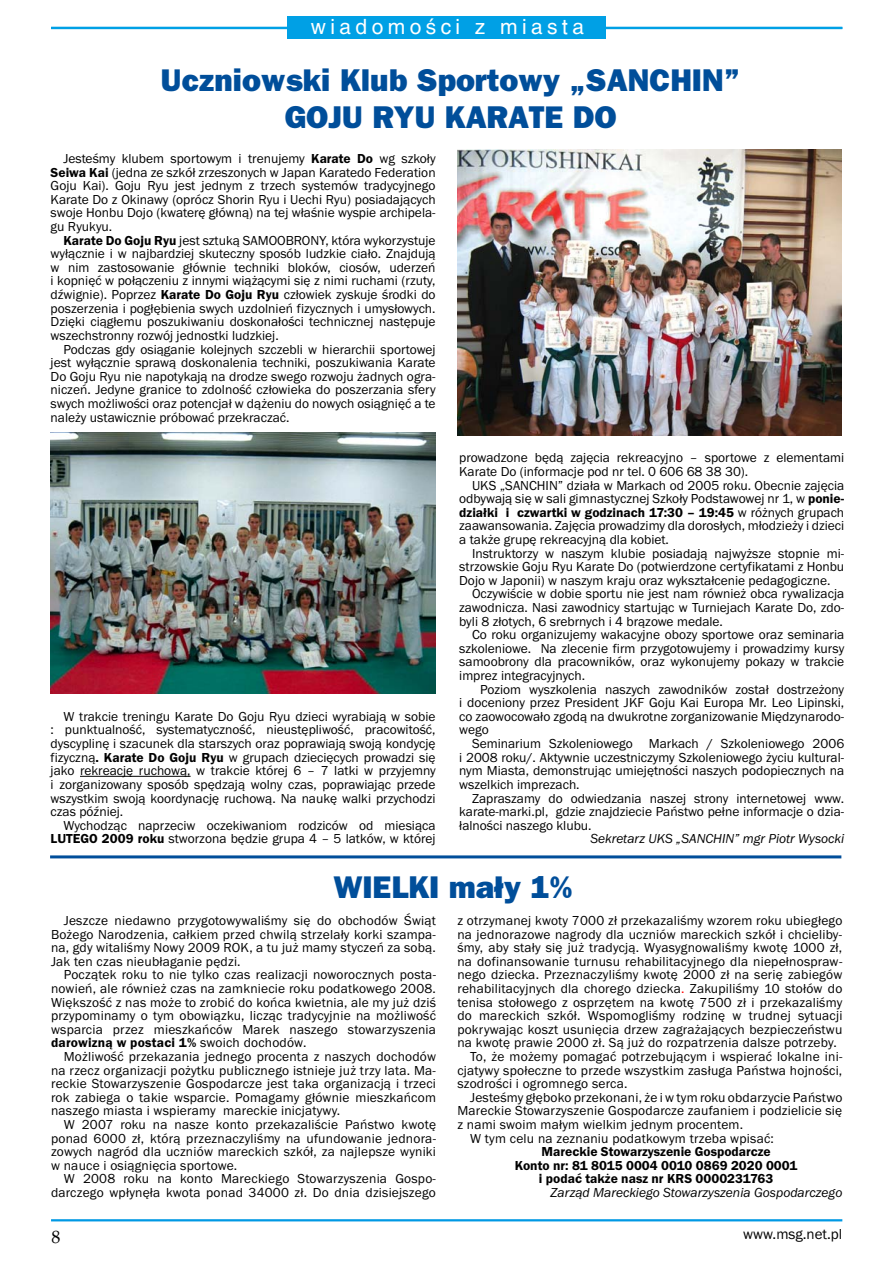
<style>
.page{position:relative;width:893px;height:1263px;background:#fff}
.page>*{position:absolute;margin:0;border:0;box-sizing:border-box;transform-origin:0 0}
.t1{font:800 31.5px/37.5px "Frankfurt Gothic";color:#004e9a;text-align:center}
.t2{font:21px "Switzerland";letter-spacing:.21em;color:#fff}
.t3{font:18px "Palatino Linotype";color:#000}
.t4{font:15px "Franklin Gothic";color:#000}
.t5{font:13.5px/13.6px "Franklin Gothic";letter-spacing:.015em;color:#000;text-align:justify}
.t6{font:600 13.5px/13.6px "Franklin Gothic";color:#000;text-align:center}
.t7{font:italic 13.5px "Franklin Gothic";color:#000}
.s1{font-weight:600}
.s2{color:#f00}
</style>
<div class="page">
<hr style="left:51px;top:1219px;width:791px;height:2px;background:#0099e4">
<hr style="left:51px;top:27px;width:791px;height:2px;background:#00a0e5">
<div style="left:287px;top:17px;width:319px;height:22px;background:#00a0e5"></div>
<hr style="left:80px;top:776px;width:111px;height:1px;background:#000">
<img style="left:51px;top:432px;width:384px;height:262px">
<img style="left:457px;top:149px;width:384px;height:286px">
<hr style="left:50px;top:855px;width:791px;height:3px;background:#004e9a">
<h2 class="t2" style="left:311px;top:19px;width:275px">wiadomości z miasta</h2>
<h1 class="t1" style="left:161px;top:64px;width:580px">Uczniowski Klub Sportowy „SANCHIN”<br>GOJU RYU KARATE DO</h1>
<p class="t5" style="left:51px;top:153px;width:386px;text-indent:13px">Jesteśmy klubem sportowym i trenujemy <span class="s1">Karate Do</span> wg szkoły <span class="s1">Seiwa Kai</span> (jedna ze szkół zrzeszonych w Japan Karatedo Federation Goju Kai). Goju Ryu jest jednym z trzech systemów tradycyjnego Karate Do z Okinawy (oprócz Shorin Ryu i Uechi Ryu) posiadających swoje Honbu Dojo (kwaterę główną) na tej właśnie wyspie archipela&shy;gu Ryukyu.</p>
<p class="t5" style="left:51px;top:234px;width:386px;text-indent:13px"><span class="s1">Karate Do Goju Ryu</span> jest sztuką SAMOOBRONY, która wykorzystuje wyłącznie i w najbardziej skuteczny sposób ludzkie ciało. Znajdują w nim zastosowanie głównie techniki bloków, ciosów, uderzeń i kopnięć w połączeniu z innymi wiążącymi się z nimi ruchami (rzuty, dźwignie). Poprzez <span class="s1">Karate Do Goju Ryu</span> człowiek zyskuje środki do poszerzenia i pogłębienia swych uzdolnień fizycznych i umysłowych.<br>Dzięki ciągłemu poszukiwaniu doskonałości technicznej następuje wszechstronny rozwój jednostki ludzkiej.</p>
<p class="t5" style="left:51px;top:343px;width:386px;text-indent:13px">Podczas gdy osiąganie kolejnych szczebli w hierarchii sportowej jest wyłącznie sprawą doskonalenia techniki, poszukiwania Karate Do Goju Ryu nie napotykają na drodze swego rozwoju żadnych ogra&shy;niczeń. Jedyne granice to zdolność człowieka do poszerzania sfery swych możliwości oraz potencjał w dążeniu do nowych osiągnięć a te należy ustawicznie próbować przekraczać.</p>
<p class="t5" style="left:51px;top:711px;width:386px;text-indent:13px">W trakcie treningu Karate Do Goju Ryu dzieci wyrabiają w sobie : punktualność, systematyczność, nieustępliwość, pracowitość, dyscyplinę i szacunek dla starszych oraz poprawiają swoją kondycję fizyczną<span class="s1">. Karate Do Goju Ryu</span> w grupach dziecięcych prowadzi się jako rekreację ruchową, w trakcie której 6 – 7 latki w przyjemny i zorganizowany sposób spędzają wolny czas, poprawiając przede wszystkim swoją koordynację ruchową. Na naukę walki przychodzi czas później.</p>
<p class="t5" style="left:51px;top:819px;width:386px;text-align:right">Wychodząc naprzeciw oczekiwaniom rodziców od miesiąca<br><span class="s1">LUTEGO 2009 roku</span> stworzona będzie grupa 4 – 5 latków, w której</p>
<p class="t5" style="left:459px;top:452px;width:386px">prowadzone będą zajęcia rekreacyjno – sportowe z elementami<br>Karate Do (informacje pod nr tel. 0 606 68 38 30).</p>
<p class="t5" style="left:459px;top:479px;width:386px;text-indent:13px">UKS „SANCHIN” działa w Markach od 2005 roku. Obecnie zajęcia odbywają się w sali gimnastycznej Szkoły Podstawowej nr 1, w <span class="s1">ponie&shy;działki i czwartki w godzinach 17:30 – 19:45</span> w różnych grupach zaawansowania. Zajęcia prowadzimy dla dorosłych, młodzieży i dzieci a także grupę rekreacyjną dla kobiet.</p>
<p class="t5" style="left:459px;top:547px;width:386px;text-indent:13px">Instruktorzy w naszym klubie posiadają najwyższe stopnie mi&shy;strzowskie Goju Ryu Karate Do (potwierdzone certyfikatami z Honbu Dojo w Japonii) w naszym kraju oraz wykształcenie pedagogiczne.</p>
<p class="t5" style="left:459px;top:588px;width:386px;text-indent:13px">Oczywiście w dobie sportu nie jest nam również obca rywalizacja zawodnicza. Nasi zawodnicy startując w Turniejach Karate Do, zdo&shy;byli 8 złotych, 6 srebrnych i 4 brązowe medale.</p>
<p class="t5" style="left:459px;top:629px;width:386px;text-indent:13px">Co roku organizujemy wakacyjne obozy sportowe oraz seminaria szkoleniowe. Na zlecenie firm przygotowujemy i prowadzimy kursy samoobrony dla pracowników, oraz wykonujemy pokazy w trakcie imprez integracyjnych.</p>
<p class="t5" style="left:459px;top:683px;width:386px;text-indent:21px">Poziom wyszkolenia naszych zawodników został dostrzeżony i doceniony przez President JKF Goju Kai Europa Mr. Leo Lipinski, co zaowocowało zgodą na dwukrotne zorganizowanie Międzynarodo&shy;wego</p>
<p class="t5" style="left:459px;top:738px;width:386px;text-indent:13px">Seminarium Szkoleniowego Markach / Szkoleniowego 2006 i 2008 roku/. Aktywnie uczestniczymy Szkoleniowego życiu kultural&shy;nym Miasta, demonstrując umiejętności naszych podopiecznych na wszelkich imprezach.</p>
<p class="t5" style="left:459px;top:792px;width:386px;text-indent:13px">Zapraszamy do odwiedzania naszej strony internetowej www. karate-marki.pl, gdzie znajdziecie Państwo pełne informacje o dzia&shy;łalności naszego klubu.</p>
<p class="t7" style="left:590px;top:834px;width:255px">Sekretarz UKS „SANCHIN” mgr Piotr Wysocki</p>
<h1 class="t1" style="left:333px;top:871px;width:241px">WIELKI mały 1%</h1>
<p class="t5" style="left:51px;top:915px;width:386px;text-indent:13px">Jeszcze niedawno przygotowywaliśmy się do obchodów Świąt Bożego Narodzenia, całkiem przed chwilą strzelały korki szampa&shy;na, gdy witaliśmy Nowy 2009 ROK, a tu już mamy styczeń za sobą.<br>Jak ten czas nieubłaganie pędzi.</p>
<p class="t5" style="left:51px;top:969px;width:386px;text-indent:13px">Początek roku to nie tylko czas realizacji noworocznych posta&shy;nowień, ale również czas na zamkniecie roku podatkowego 2008.<br>Większość z nas może to zrobić do końca kwietnia, ale my już dziś przypominamy o tym obowiązku, licząc tradycyjnie na możliwość wsparcia przez mieszkańców Marek naszego stowarzyszenia <span class="s1">darowizną w postaci 1%</span> swoich dochodów.</p>
<p class="t5" style="left:51px;top:1051px;width:386px;text-indent:13px">Możliwość przekazania jednego procenta z naszych dochodów na rzecz organizacji pożytku publicznego istnieje już trzy lata. Ma&shy;reckie Stowarzyszenie Gospodarcze jest taka organizacją i trzeci rok zabiega o takie wsparcie. Pomagamy głównie mieszkańcom naszego miasta i wspieramy mareckie inicjatywy.</p>
<p class="t5" style="left:51px;top:1119px;width:386px;text-indent:13px">W 2007 roku na nasze konto przekazaliście Państwo kwotę ponad 6000 zł, którą przeznaczyliśmy na ufundowanie jednora&shy;zowych nagród dla uczniów mareckich szkół, za najlepsze wyniki w nauce i osiągnięcia sportowe.</p>
<p class="t5" style="left:51px;top:1173px;width:386px;text-align:right">W 2008 roku na konto Mareckiego Stowarzyszenia Gospo&shy;darczego wpłynęła kwota ponad 34000 zł. Do dnia dzisiejszego</p>
<h3 class="t3" style="left:51px;top:1230px;width:10px">8</h3>
<p class="t5" style="left:457px;top:915px;width:386px">z otrzymanej kwoty 7000 zł przekazaliśmy wzorem roku ubiegłego</p>
<p class="t5" style="left:457px;top:928px;width:386px">na jednorazowe nagrody dla uczniów mareckich szkół i chcieliby-</p>
<p class="t5" style="left:457px;top:942px;width:386px">śmy, aby stały się już tradycją. Wyasygnowaliśmy kwotę 1000 zł,</p>
<p class="t5" style="left:457px;top:956px;width:386px">na dofinansowanie turnusu rehabilitacyjnego dla niepełnospraw-</p>
<p class="t5" style="left:457px;top:969px;width:386px">nego dziecka. Przeznaczyliśmy kwotę 2000 zł na serię zabiegów</p>
<p class="t5" style="left:457px;top:983px;width:386px">rehabilitacyjnych dla chorego dziecka<span class="s2">.</span> Zakupiliśmy 10 stołów do</p>
<p class="t5" style="left:457px;top:996px;width:386px">tenisa stołowego z osprzętem na kwotę 7500 zł i przekazaliśmy</p>
<p class="t5" style="left:457px;top:1010px;width:386px">do mareckich szkół. Wspomogliśmy rodzinę w trudnej sytuacji</p>
<p class="t5" style="left:457px;top:1024px;width:386px">pokrywając koszt usunięcia drzew zagrażających bezpieczeństwu</p>
<p class="t5" style="left:457px;top:1037px;width:381px">na kwotę prawie 2000 zł. Są już do rozpatrzenia dalsze potrzeby.</p>
<p class="t5" style="left:470px;top:1051px;width:374px">To, że możemy pomagać potrzebującym i wspierać lokalne ini-</p>
<p class="t5" style="left:457px;top:1064px;width:386px">cjatywy społeczne to przede wszystkim zasługa Państwa hojności,</p>
<p class="t5" style="left:457px;top:1078px;width:171px">szodrości i ogromnego serca.</p>
<p class="t5" style="left:470px;top:1092px;width:374px">Jesteśmy głęboko przekonani, że i w tym roku obdarzycie Państwo</p>
<p class="t5" style="left:457px;top:1105px;width:386px">Mareckie Stowarzyszenie Gospodarcze zaufaniem i podzielicie się</p>
<p class="t5" style="left:457px;top:1119px;width:287px">z nami swoim małym wielkim jednym procentem.</p>
<p class="t5" style="left:470px;top:1132px;width:305px">W tym celu na zeznaniu podatkowym trzeba wpisać:</p>
<p class="t6" style="left:515px;top:1146px;width:284px">Mareckie Stowarzyszenie Gospodarcze<br>Konto nr: 81 8015 0004 0010 0869 2020 0001 i podać także nasz nr KRS 0000231763</p>
<p class="t7" style="left:550px;top:1188px;width:293px">Zarząd Mareckiego Stowarzyszenia Gospodarczego</p>
<p class="t4" style="left:743px;top:1229px;width:101px">www.msg.net.pl</p>
</div>
